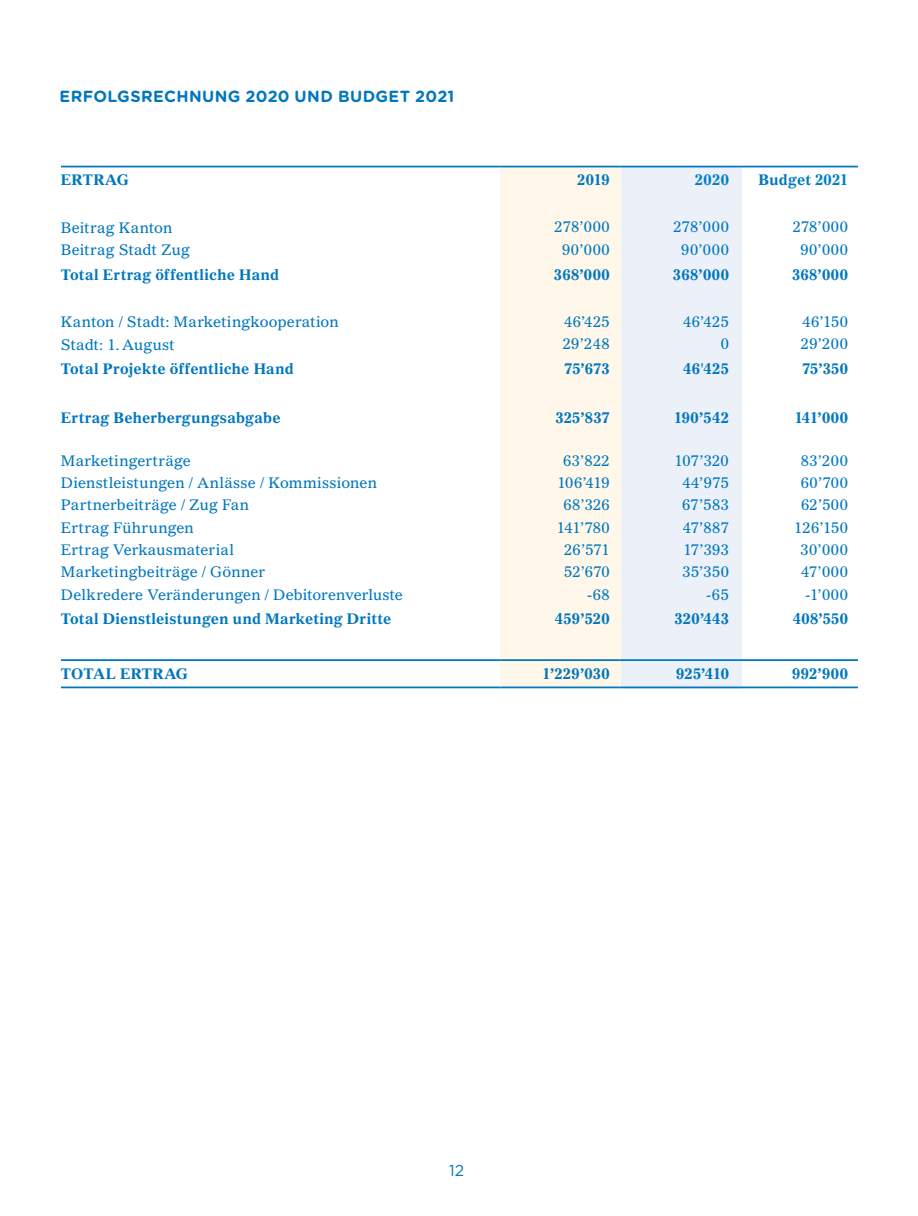
<style>
.page{position:relative;width:918px;height:1216px;background:#fff}
.page>*{position:absolute;margin:0;border:0;box-sizing:border-box;transform-origin:0 0}
.ZT__Statistiken_Tite{font:700 16.1px "Gotham Rounded";letter-spacing:.025em;color:#0077bf}
.t1{font:15.75px "Gotham Rounded";color:#0077bf}
.ZT_Tabellentext_Gaze{font:14.88px "Gazette LH";letter-spacing:.01em;color:#0077bf}
.ZT_Tabellentext_Gaze-2{font:700 14.88px "Gazette LT Std";letter-spacing:.015em;color:#0077bf}
.ZT_Tabellentext_Gaze-3{font:700 14.88px "Gazette LT Std";color:#0080c4}
.s1{color:#0080c4}
</style>
<div class="page">
<div style="left:621px;top:166px;width:121px;height:522px;background:#ecf0f9"></div>
<div style="left:500px;top:166px;width:121px;height:522px;background:#fff8ea"></div>
<hr style="left:61px;top:166px;width:440px;height:1px;background:#0077bf">
<hr style="left:501px;top:166px;width:119px;height:1px;background:#0077bf">
<hr style="left:620px;top:166px;width:119px;height:1px;background:#0077bf">
<hr style="left:739px;top:166px;width:119px;height:1px;background:#0077bf">
<hr style="left:61px;top:659px;width:440px;height:2px;background:#0077bf">
<hr style="left:739px;top:659px;width:119px;height:2px;background:#0077bf">
<hr style="left:501px;top:659px;width:119px;height:2px;background:#0077bf">
<hr style="left:620px;top:659px;width:119px;height:2px;background:#0077bf">
<hr style="left:61px;top:686px;width:440px;height:2px;background:#0077bf">
<hr style="left:739px;top:686px;width:119px;height:2px;background:#0077bf">
<hr style="left:501px;top:686px;width:119px;height:2px;background:#0077bf">
<hr style="left:620px;top:686px;width:119px;height:2px;background:#0077bf">
<p class="ZT__Statistiken_Tite" style="left:60px;top:84px;width:396px">ERFOLGSRECHNUNG 2020 UND BUDGET 2021</p>
<p class="ZT_Tabellentext_Gaze-2" style="left:61px;top:170px;width:69px">ERTRAG</p>
<p class="ZT_Tabellentext_Gaze-2" style="left:577px;top:170px;width:34px">2019</p>
<p class="ZT_Tabellentext_Gaze-3" style="left:695px;top:170px;width:35px">2020</p>
<p class="ZT_Tabellentext_Gaze-2" style="left:758px;top:170px;width:91px">Budget <span class="s1">2021</span></p>
<p class="ZT_Tabellentext_Gaze" style="left:61px;top:218px;width:113px">Beitrag Kanton</p>
<p class="ZT_Tabellentext_Gaze" style="left:554px;top:218px;width:57px">278’000</p>
<p class="ZT_Tabellentext_Gaze" style="left:673px;top:218px;width:57px">278’000</p>
<p class="ZT_Tabellentext_Gaze" style="left:792px;top:218px;width:57px">278’000</p>
<p class="ZT_Tabellentext_Gaze" style="left:61px;top:241px;width:130px">Beitrag Stadt Zug</p>
<p class="ZT_Tabellentext_Gaze" style="left:562px;top:240px;width:49px">90’000</p>
<p class="ZT_Tabellentext_Gaze" style="left:681px;top:240px;width:49px">90’000</p>
<p class="ZT_Tabellentext_Gaze" style="left:800px;top:240px;width:49px">90’000</p>
<p class="ZT_Tabellentext_Gaze-2" style="left:61px;top:265px;width:220px">Total Ertrag öffentliche Hand</p>
<p class="ZT_Tabellentext_Gaze-2" style="left:554px;top:265px;width:57px">368’000</p>
<p class="ZT_Tabellentext_Gaze-2" style="left:673px;top:265px;width:57px">368’000</p>
<p class="ZT_Tabellentext_Gaze-2" style="left:792px;top:265px;width:57px">368’000</p>
<p class="ZT_Tabellentext_Gaze" style="left:61px;top:313px;width:279px">Kanton / Stadt: Marketingkooperation</p>
<p class="ZT_Tabellentext_Gaze" style="left:564px;top:312px;width:47px">46’425</p>
<p class="ZT_Tabellentext_Gaze" style="left:683px;top:312px;width:47px">46’425</p>
<p class="ZT_Tabellentext_Gaze" style="left:802px;top:312px;width:47px">46’150</p>
<p class="ZT_Tabellentext_Gaze" style="left:61px;top:335px;width:115px">Stadt: 1. August</p>
<p class="ZT_Tabellentext_Gaze" style="left:562px;top:334px;width:49px">29’248</p>
<p class="ZT_Tabellentext_Gaze" style="left:720px;top:334px;width:10px">0</p>
<p class="ZT_Tabellentext_Gaze" style="left:801px;top:334px;width:49px">29’200</p>
<p class="ZT_Tabellentext_Gaze-2" style="left:61px;top:359px;width:234px">Total Projekte öffentliche Hand</p>
<p class="ZT_Tabellentext_Gaze-2" style="left:564px;top:359px;width:47px">75’673</p>
<p class="ZT_Tabellentext_Gaze-2" style="left:683px;top:359px;width:47px">46'425</p>
<p class="ZT_Tabellentext_Gaze-2" style="left:802px;top:359px;width:47px">75’350</p>
<p class="ZT_Tabellentext_Gaze-2" style="left:61px;top:408px;width:221px">Ertrag Beherbergungsabgabe</p>
<p class="ZT_Tabellentext_Gaze-2" style="left:555px;top:408px;width:56px">325’837</p>
<p class="ZT_Tabellentext_Gaze-2" style="left:674px;top:408px;width:56px">190’542</p>
<p class="ZT_Tabellentext_Gaze-2" style="left:794px;top:408px;width:55px">141’000</p>
<p class="ZT_Tabellentext_Gaze" style="left:61px;top:451px;width:131px">Marketingerträge</p>
<p class="ZT_Tabellentext_Gaze" style="left:563px;top:451px;width:48px">63’822</p>
<p class="ZT_Tabellentext_Gaze" style="left:674px;top:451px;width:56px">107’320</p>
<p class="ZT_Tabellentext_Gaze" style="left:801px;top:451px;width:49px">83’200</p>
<p class="ZT_Tabellentext_Gaze" style="left:61px;top:473px;width:317px">Dienstleistungen / Anlässe / Kommissionen</p>
<p class="ZT_Tabellentext_Gaze" style="left:557px;top:473px;width:54px">106’419</p>
<p class="ZT_Tabellentext_Gaze" style="left:682px;top:473px;width:48px">44’975</p>
<p class="ZT_Tabellentext_Gaze" style="left:801px;top:473px;width:49px">60’700</p>
<p class="ZT_Tabellentext_Gaze" style="left:61px;top:495px;width:190px">Partnerbeiträge / Zug Fan</p>
<p class="ZT_Tabellentext_Gaze" style="left:563px;top:495px;width:48px">68’326</p>
<p class="ZT_Tabellentext_Gaze" style="left:682px;top:495px;width:48px">67’583</p>
<p class="ZT_Tabellentext_Gaze" style="left:801px;top:495px;width:48px">62’500</p>
<p class="ZT_Tabellentext_Gaze" style="left:61px;top:518px;width:135px">Ertrag Führungen</p>
<p class="ZT_Tabellentext_Gaze" style="left:557px;top:518px;width:54px">141’780</p>
<p class="ZT_Tabellentext_Gaze" style="left:683px;top:518px;width:48px">47’887</p>
<p class="ZT_Tabellentext_Gaze" style="left:794px;top:518px;width:55px">126’150</p>
<p class="ZT_Tabellentext_Gaze" style="left:61px;top:540px;width:175px">Ertrag Verkausmaterial</p>
<p class="ZT_Tabellentext_Gaze" style="left:564px;top:540px;width:47px">26’571</p>
<p class="ZT_Tabellentext_Gaze" style="left:683px;top:540px;width:47px">17’393</p>
<p class="ZT_Tabellentext_Gaze" style="left:800px;top:540px;width:49px">30’000</p>
<p class="ZT_Tabellentext_Gaze" style="left:61px;top:562px;width:206px">Marketingbeiträge / Gönner</p>
<p class="ZT_Tabellentext_Gaze" style="left:564px;top:562px;width:47px">52’670</p>
<p class="ZT_Tabellentext_Gaze" style="left:682px;top:562px;width:48px">35’350</p>
<p class="ZT_Tabellentext_Gaze" style="left:801px;top:562px;width:48px">47’000</p>
<p class="ZT_Tabellentext_Gaze" style="left:61px;top:585px;width:343px">Delkredere Veränderungen / Debitorenverluste</p>
<p class="ZT_Tabellentext_Gaze" style="left:587px;top:585px;width:24px">-68</p>
<p class="ZT_Tabellentext_Gaze" style="left:706px;top:585px;width:24px">-65</p>
<p class="ZT_Tabellentext_Gaze" style="left:805px;top:585px;width:44px">-1’000</p>
<p class="ZT_Tabellentext_Gaze-2" style="left:61px;top:609px;width:332px">Total Dienstleistungen und Marketing Dritte</p>
<p class="ZT_Tabellentext_Gaze-2" style="left:555px;top:609px;width:56px">459’520</p>
<p class="ZT_Tabellentext_Gaze-2" style="left:674px;top:609px;width:56px">320’443</p>
<p class="ZT_Tabellentext_Gaze-2" style="left:793px;top:609px;width:57px">408’550</p>
<p class="ZT_Tabellentext_Gaze-2" style="left:61px;top:664px;width:129px">TOTAL ERTRAG</p>
<p class="ZT_Tabellentext_Gaze-2" style="left:542px;top:664px;width:69px">1’229’030</p>
<p class="ZT_Tabellentext_Gaze-2" style="left:676px;top:664px;width:54px">925’410</p>
<p class="ZT_Tabellentext_Gaze-2" style="left:792px;top:664px;width:57px">992’900</p>
<p class="t1" style="left:449px;top:1159px;width:17px">12</p>
</div>
